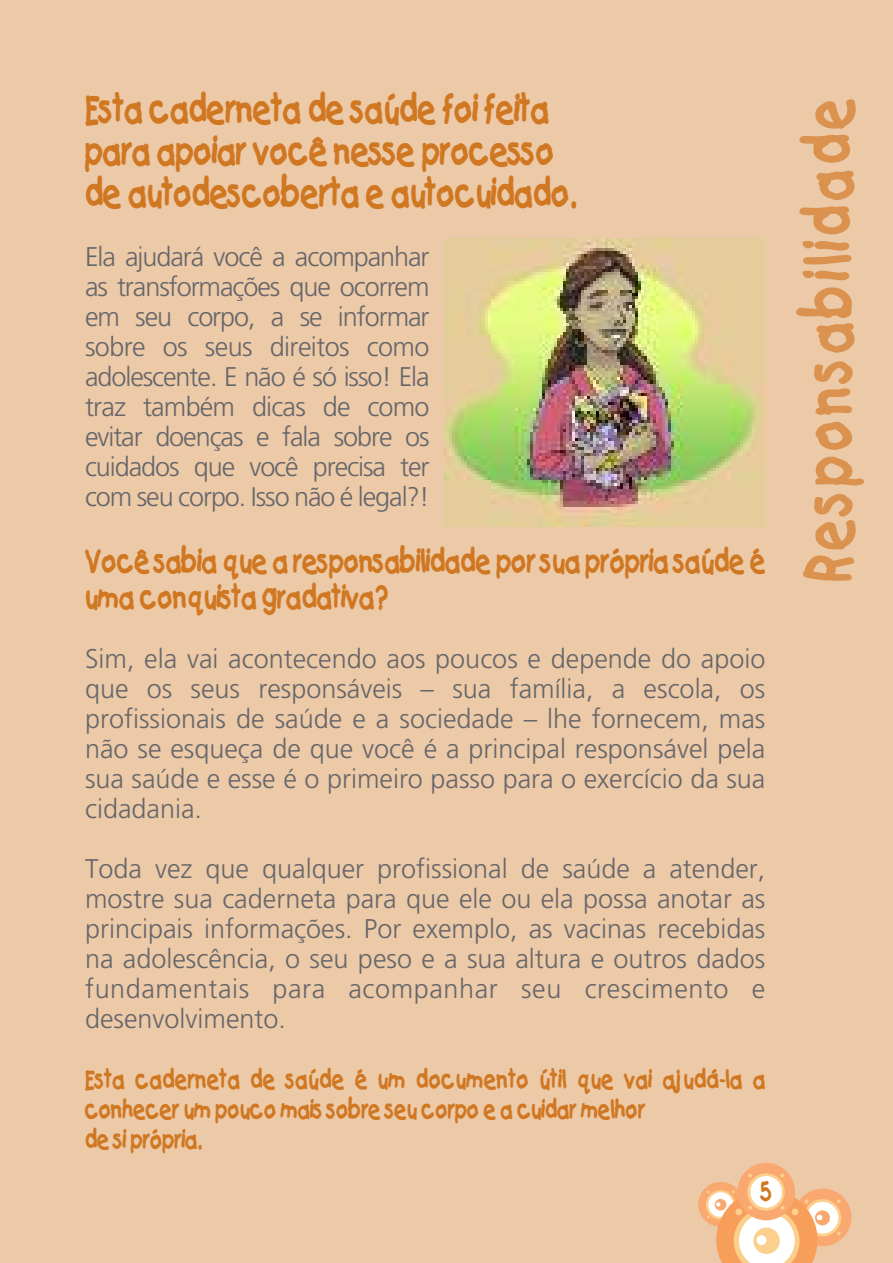
<style>
.page{position:relative;width:893px;height:1263px;background:#ecc9a7}
.page>*{position:absolute;margin:0;border:0;box-sizing:border-box;transform-origin:0 0}
.t1{font:100 60px "Catchup";letter-spacing:.09em;color:#da924e}
.t2{font:100 36px/42px "Catchup";color:#d07722}
.t3{font:100 30px/36px "Catchup";color:#d07722}
.t4{font:300 27px/30px "Frutiger LT";color:#66666a;text-align:justify}
.t5{font:100 24px/30px "Catchup";color:#d07722}
</style>
<div class="page">
<div style="left:698px;top:1182px;width:45px;height:45px;background:#f9a86f;border-radius:50%"></div>
<div style="left:706px;top:1190px;width:29px;height:29px;background:#fdcf8c;border-radius:50%"></div>
<svg style="left:708px;top:1192px;width:25px;height:25px"></svg>
<div style="left:794px;top:1188px;width:57px;height:58px;background:#f9a86f;border-radius:50%"></div>
<svg style="left:804px;top:1199px;width:37px;height:37px"></svg>
<div style="left:807px;top:1202px;width:31px;height:31px;background:#fff;border-radius:50%"></div>
<div style="left:815px;top:1210px;width:15px;height:15px;background:#f9a86f;border-radius:50%"></div>
<svg style="left:837px;top:1231px;width:4px;height:4px"></svg>
<div style="left:737px;top:1163px;width:58px;height:57px;background:#f9a86f;border-radius:50%"></div>
<svg style="left:747px;top:1173px;width:38px;height:38px"></svg>
<div style="left:750px;top:1176px;width:32px;height:32px;background:#fff;border-radius:50%"></div>
<svg style="left:716px;top:1189px;width:106px;height:74px"></svg>
<svg style="left:780px;top:1174px;width:4px;height:3px"></svg>
<img style="left:445px;top:238px;width:320px;height:288px">
<h2 class="t2" style="left:85px;top:89px;width:492px">Esta caderneta de saúde foi feita para apoiar você nesse processo de autodescoberta e autocuidado.</h2>
<p class="t4" style="left:85px;top:242px;width:346px">Ela ajudará você a acompanhar as transformações que ocorrem em seu corpo, a se informar sobre os seus direitos como adolescente. E não é só isso! Ela traz também dicas de como evitar doenças e fala sobre os cuidados que você precisa ter com seu corpo. Isso não é legal?!</p>
<p class="t3" style="left:85px;top:544px;width:682px">Você sabia que a responsabilidade por sua própria saúde é uma conquista gradativa?</p>
<p class="t4" style="left:85px;top:644px;width:682px">Sim, ela vai acontecendo aos poucos e depende do apoio que os seus responsáveis – sua família, a escola, os profissionais de saúde e a sociedade – lhe fornecem, mas não se esqueça de que você é a principal responsável pela sua saúde e esse é o primeiro passo para o exercício da sua cidadania.</p>
<p class="t4" style="left:85px;top:854px;width:682px">Toda vez que qualquer profissional de saúde a atender, mostre sua caderneta para que ele ou ela possa anotar as principais informações. Por exemplo, as vacinas recebidas na adolescência, o seu peso e a sua altura e outros dados fundamentais para acompanhar seu crescimento e desenvolvimento.</p>
<p class="t5" style="left:85px;top:1065px;width:682px">Esta caderneta de saúde é um documento útil que vai ajudá-la a conhecer um pouco mais sobre seu corpo e a cuidar melhor<br>de si própria.</p>
<p class="t5" style="left:761px;top:1178px;width:13px">5</p>
<h1 class="t1" style="left:795px;top:581px;width:485px;rotate:-90deg">Responsabilidade</h1>
</div>
